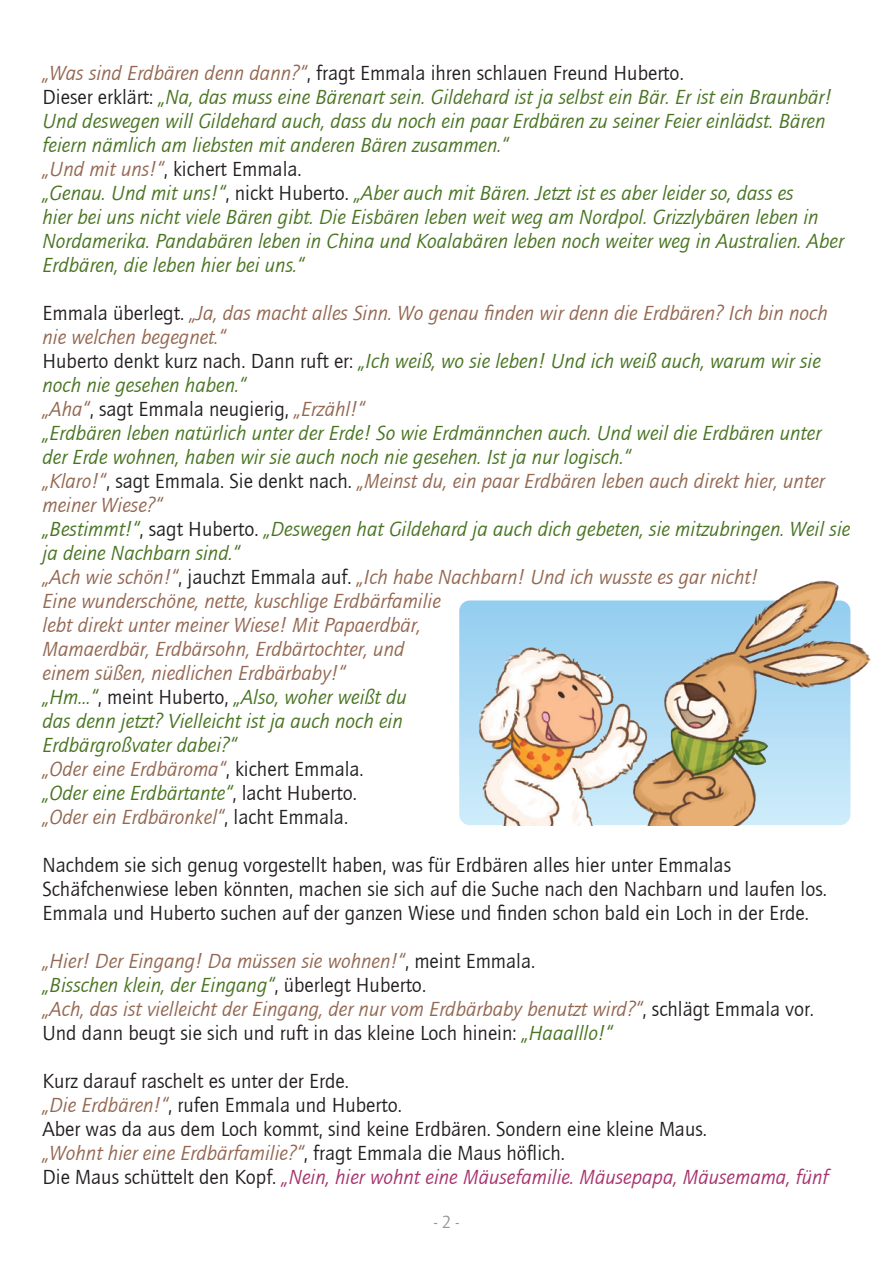
<style>
.page{position:relative;width:893px;height:1263px;background:#fff}
.page>*{position:absolute;margin:0;border:0;box-sizing:border-box;transform-origin:0 0}
.t1{font:italic 21px/24px "Quay Itc T";color:#487421}
.t2{font:21px/24px "Quay Itc T";color:#231f20}
.t3{font:italic 21px/24px "Quay Itc T";color:#936751}
.t4{font:italic 21px "Quay Itc T";color:#a6336e}
.t5{font:18px "Quay Itc T";color:#939598}
.s1{font-style:italic;color:#936751}
.s2{font-style:normal;color:#231f20}
.s3{font-style:italic;color:#487421}
</style>
<div class="page">
<svg style="left:459px;top:600px;width:162px;height:225px;background:#acdaf4"></svg>
<img style="left:621px;top:580px;width:250px;height:245px">
<img style="left:475px;top:609px;width:187px;height:216px">
<p class="t2" style="left:43px;top:60px;width:643px"><span class="s1">„Was sind Erdbären denn dann?“</span>, fragt Emmala ihren schlauen Freund Huberto.</p>
<p class="t1" style="left:43px;top:84px;width:791px"><span class="s2">Dieser erklärt:</span> „Na, das muss eine Bärenart sein. Gildehard ist ja selbst ein Bär. Er ist ein Braunbär!<br>Und deswegen will Gildehard auch, dass du noch ein paar Erdbären zu seiner Feier einlädst. Bären feiern nämlich am liebsten mit anderen Bären zusammen.“</p>
<p class="t2" style="left:43px;top:156px;width:261px"><span class="s1">„Und mit uns!“</span>, kichert Emmala.</p>
<p class="t1" style="left:43px;top:180px;width:803px">„Genau. Und mit uns!“<span class="s2">, nickt Huberto.</span> „Aber auch mit Bären. Jetzt ist es aber leider so, dass es<br>hier bei uns nicht viele Bären gibt. Die Eisbären leben weit weg am Nordpol. Grizzlybären leben in Nordamerika. Pandabären leben in China und Koalabären leben noch weiter weg in Australien. Aber Erdbären, die leben hier bei uns.“</p>
<p class="t3" style="left:43px;top:300px;width:787px"><span class="s2">Emmala überlegt.</span> „Ja, das macht alles Sinn. Wo genau finden wir denn die Erdbären? Ich bin noch nie welchen begegnet.“</p>
<p class="t1" style="left:43px;top:348px;width:780px"><span class="s2">Huberto denkt kurz nach. Dann ruft er:</span> „Ich weiß, wo sie leben! Und ich weiß auch, warum wir sie noch nie gesehen haben.“</p>
<p class="t2" style="left:43px;top:396px;width:324px"><span class="s1">„Aha“</span>, sagt Emmala neugierig, <span class="s1">„Erzähl!“</span></p>
<p class="t1" style="left:43px;top:420px;width:780px">„Erdbären leben natürlich unter der Erde! So wie Erdmännchen auch. Und weil die Erdbären unter der Erde wohnen, haben wir sie auch noch nie gesehen. Ist ja nur logisch.“</p>
<p class="t3" style="left:43px;top:468px;width:784px">„Klaro!“<span class="s2">, sagt Emmala. Sie denkt nach.</span> „Meinst du, ein paar Erdbären leben auch direkt hier, unter meiner Wiese?“</p>
<p class="t1" style="left:43px;top:516px;width:809px">„Bestimmt!“<span class="s2">, sagt Huberto.</span> „Deswegen hat Gildehard ja auch dich gebeten, sie mitzubringen. Weil sie ja deine Nachbarn sind.“</p>
<p class="t3" style="left:43px;top:564px;width:717px">„Ach wie schön!“<span class="s2">, jauchzt Emmala auf.</span> „Ich habe Nachbarn! Und ich wusste es gar nicht!</p>
<p class="t3" style="left:43px;top:588px;width:400px">Eine wunderschöne, nette, kuschlige Erdbärfamilie lebt direkt unter meiner Wiese! Mit Papaerdbär, Mamaerdbär, Erdbärsohn, Erdbärtochter, und einem süßen, niedlichen Erdbärbaby!“</p>
<p class="t1" style="left:43px;top:684px;width:366px">„Hm…“<span class="s2">, meint Huberto,</span> „Also, woher weißt du das denn jetzt? Vielleicht ist ja auch noch ein<br>Erdbärgroßvater dabei?“</p>
<p class="t3" style="left:43px;top:756px;width:323px">„Oder eine Erdbäroma“<span class="s2">, kichert Emmala.</span></p>
<p class="t1" style="left:43px;top:780px;width:316px">„Oder eine Erdbärtante“<span class="s2">, lacht Huberto.</span></p>
<p class="t3" style="left:43px;top:804px;width:307px">„Oder ein Erdbäronkel“<span class="s2">, lacht Emmala.</span></p>
<p class="t2" style="left:43px;top:852px;width:786px">Nachdem sie sich genug vorgestellt haben, was für Erdbären alles hier unter Emmalas<br>Schäfchenwiese leben könnten, machen sie sich auf die Suche nach den Nachbarn und laufen los.</p>
<p class="t2" style="left:43px;top:900px;width:768px">Emmala und Huberto suchen auf der ganzen Wiese und finden schon bald ein Loch in der Erde.</p>
<p class="t3" style="left:43px;top:948px;width:494px">„Hier! Der Eingang! Da müssen sie wohnen!“<span class="s2">, meint Emmala.</span></p>
<p class="t1" style="left:43px;top:972px;width:385px">„Bisschen klein, der Eingang“<span class="s2">, überlegt Huberto.</span></p>
<p class="t2" style="left:43px;top:996px;width:773px"><span class="s1">„Ach, das ist vielleicht der Eingang, der nur vom Erdbärbaby benutzt wird?“</span>, schlägt Emmala vor.<br>Und dann beugt sie sich und ruft in das kleine Loch hinein: <span class="s3">„Haaalllo!“</span></p>
<p class="t2" style="left:43px;top:1068px;width:308px">Kurz darauf raschelt es unter der Erde.</p>
<p class="t2" style="left:43px;top:1092px;width:361px"><span class="s1">„Die Erdbären!“</span>, rufen Emmala und Huberto.</p>
<p class="t2" style="left:43px;top:1116px;width:666px">Aber was da aus dem Loch kommt, sind keine Erdbären. Sondern eine kleine Maus.</p>
<p class="t3" style="left:43px;top:1140px;width:524px">„Wohnt hier eine Erdbärfamilie?“<span class="s2">, fragt Emmala die Maus höflich.</span></p>
<p class="t4" style="left:43px;top:1164px;width:787px"><span class="s2">Die Maus schüttelt den Kopf.</span> „Nein, hier wohnt eine Mäusefamilie. Mäusepapa, Mäusemama, fünf</p>
<p class="t5" style="left:434px;top:1211px;width:26px">- 2 -</p>
</div>
